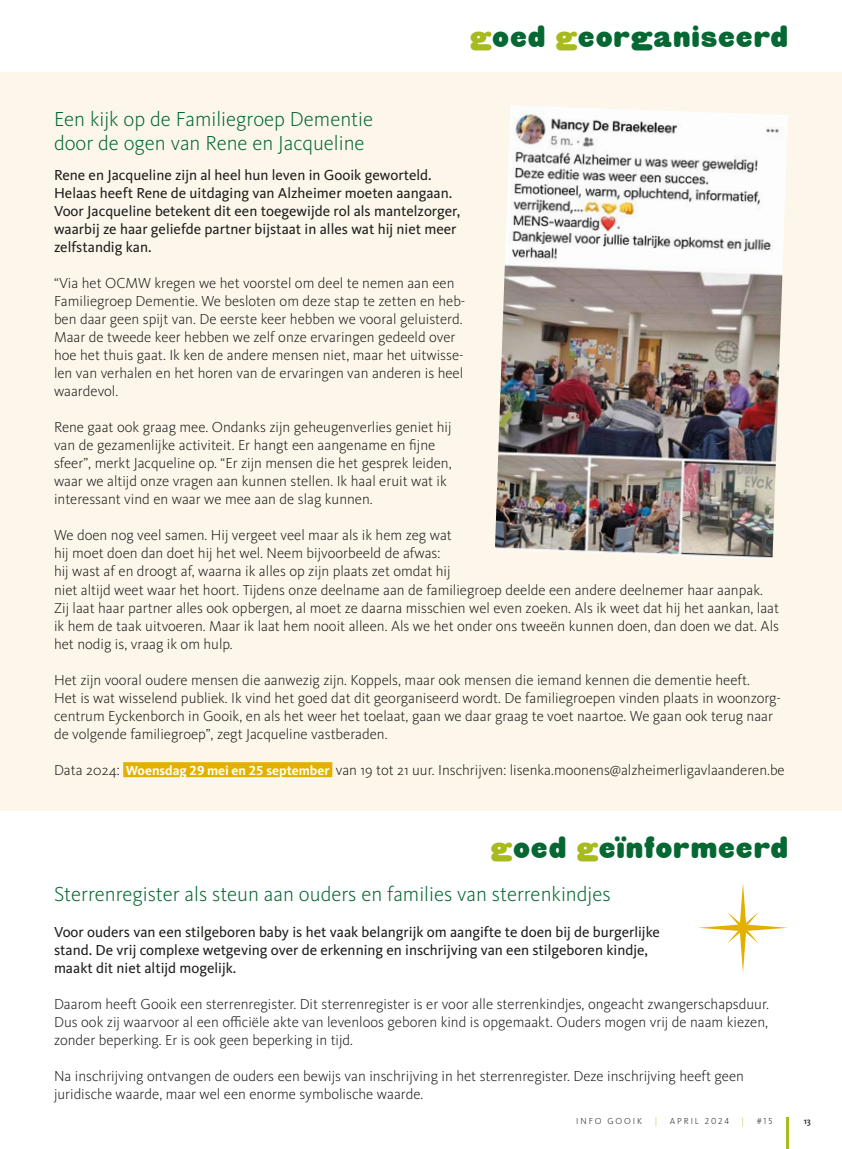
<style>
.page{position:relative;width:842px;height:1149px;background:#fff}
.page>*{position:absolute;margin:0;border:0;box-sizing:border-box;transform-origin:0 0}
.t1{font:30px "HWT Gothic Round";letter-spacing:.05em;color:#056732}
.t2{font:300 21px/24px "Kievit OT";color:#056732}
.t3{font:300 15px/18px "Kievit OT";color:#1d1d1b}
.t4{font:15px/18px "Kievit OT";color:#1d1d1b}
.t5{font:300 9px "Kievit OT";letter-spacing:.21em;color:#1d1d1b}
.t6{font:300 9px "Kievit OT";color:#a7ba1e}
.t7{font:500 9px "Kievit OT";color:#1d1d1b}
.s1{color:#a7ba1e}
.s2{font-weight:700;font-size:13.5px;color:#fff}
</style>
<div class="page">
<div style="left:0;top:72px;width:842px;height:738px;background:#fdf7eb"></div>
<svg style="left:698px;top:883px;width:90px;height:89px"></svg>
<div style="left:123px;top:762px;width:209px;height:15px;background:#e3b000"></div>
<img style="left:495px;top:106px;width:293px;height:453px">
<hr style="left:787px;top:1116px;width:2px;height:32px;background:#a7ba1e">
<h1 class="t1" style="left:470px;top:19px;width:319px"><span class="s1">g</span>oed <span class="s1">g</span>eorganiseerd</h1>
<h2 class="t2" style="left:54px;top:107px;width:321px">Een kijk op de Familiegroep Dementie door de ogen van Rene en Jacqueline</h2>
<p class="t4" style="left:54px;top:166px;width:408px">Rene en Jacqueline zijn al heel hun leven in Gooik geworteld.<br>Helaas heeft Rene de uitdaging van Alzheimer moeten aangaan.<br>Voor Jacqueline betekent dit een toegewijde rol als mantelzorger, waarbij ze haar geliefde partner bijstaat in alles wat hij niet meer zelfstandig kan.</p>
<p class="t3" style="left:54px;top:274px;width:413px">“Via het OCMW kregen we het voorstel om deel te nemen aan een Familiegroep Dementie. We besloten om deze stap te zetten en heb&shy;ben daar geen spijt van. De eerste keer hebben we vooral geluisterd.<br>Maar de tweede keer hebben we zelf onze ervaringen gedeeld over hoe het thuis gaat. Ik ken de andere mensen niet, maar het uitwisse&shy;len van verhalen en het horen van de ervaringen van anderen is heel waardevol.</p>
<p class="t3" style="left:54px;top:418px;width:399px">Rene gaat ook graag mee. Ondanks zijn geheugenverlies geniet hij van de gezamenlijke activiteit. Er hangt een aangename en fijne sfeer”, merkt Jacqueline op. “Er zijn mensen die het gesprek leiden, waar we altijd onze vragen aan kunnen stellen. Ik haal eruit wat ik interessant vind en waar we mee aan de slag kunnen.</p>
<p class="t3" style="left:54px;top:526px;width:726px">We doen nog veel samen. Hij vergeet veel maar als ik hem zeg wat<br>hij moet doen dan doet hij het wel. Neem bijvoorbeeld de afwas:<br>hij wast af en droogt af, waarna ik alles op zijn plaats zet omdat hij<br>niet altijd weet waar het hoort. Tijdens onze deelname aan de familiegroep deelde een andere deelnemer haar aanpak.<br>Zij laat haar partner alles ook opbergen, al moet ze daarna misschien wel even zoeken. Als ik weet dat hij het aankan, laat ik hem de taak uitvoeren. Maar ik laat hem nooit alleen. Als we het onder ons tweeën kunnen doen, dan doen we dat. Als het nodig is, vraag ik om hulp.</p>
<p class="t3" style="left:54px;top:670px;width:727px">Het zijn vooral oudere mensen die aanwezig zijn. Koppels, maar ook mensen die iemand kennen die dementie heeft.<br>Het is wat wisselend publiek. Ik vind het goed dat dit georganiseerd wordt. De familiegroepen vinden plaats in woonzorg&shy;centrum Eyckenborch in Gooik, en als het weer het toelaat, gaan we daar graag te voet naartoe. We gaan ook terug naar de volgende familiegroep”, zegt Jacqueline vastberaden.</p>
<p class="t3" style="left:54px;top:760px;width:732px">Data 2024: <span class="s2">Woensdag 29 mei en 25 september</span> van 19 tot 21 uur. Inschrijven: lisenka.moonens@alzheimerligavlaanderen.be</p>
<h1 class="t1" style="left:491px;top:829px;width:299px"><span class="s1">g</span>oed <span class="s1">g</span>eïnformeerd</h1>
<h2 class="t2" style="left:54px;top:881px;width:558px">Sterrenregister als steun aan ouders en families van sterrenkindjes</h2>
<p class="t4" style="left:54px;top:922px;width:608px">Voor ouders van een stilgeboren baby is het vaak belangrijk om aangifte te doen bij de burgerlijke stand. De vrij complexe wetgeving over de erkenning en inschrijving van een stilgeboren kindje, maakt dit niet altijd mogelijk.</p>
<p class="t3" style="left:54px;top:994px;width:716px;text-align:justify">Daarom heeft Gooik een sterrenregister. Dit sterrenregister is er voor alle sterrenkindjes, ongeacht zwangerschapsduur.<br>Dus ook zij waarvoor al een officiële akte van levenloos geboren kind is opgemaakt. Ouders mogen vrij de naam kiezen, zonder beperking. Er is ook geen beperking in tijd.</p>
<p class="t3" style="left:54px;top:1066px;width:691px">Na inschrijving ontvangen de ouders een bewijs van inschrijving in het sterrenregister. Deze inschrijving heeft geen juridische waarde, maar wel een enorme symbolische waarde.</p>
<p class="t5" style="left:576px;top:1114px;width:67px">INFO GOOIK</p>
<p class="t6" style="left:655px;top:1114px;width:4px">|</p>
<p class="t5" style="left:670px;top:1114px;width:61px">APRIL 2024</p>
<p class="t6" style="left:741px;top:1114px;width:4px">|</p>
<p class="t5" style="left:757px;top:1114px;width:17px">#15</p>
<p class="t7" style="left:804px;top:1114px;width:9px">13</p>
</div>
